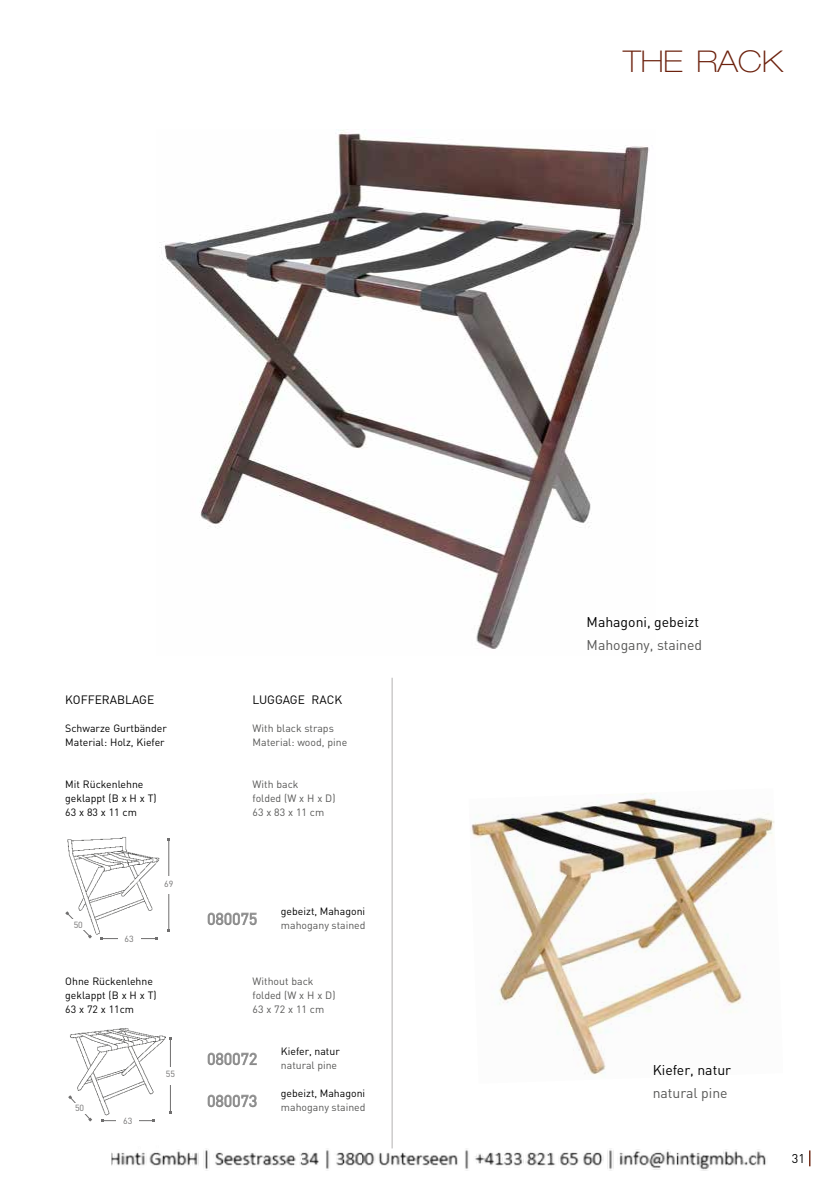
<style>
.page{position:relative;width:840px;height:1191px;background:#fff}
.page>*{position:absolute;margin:0;border:0;box-sizing:border-box;transform-origin:0 0}
.t1{font:100 expanded 30px "Helvetica Neue LT Pro";color:#6c210d}
.t2{font:16px "DIN";color:#878787}
.t3{font:14px "DIN";color:#000}
.t4{font:14px "DIN";color:#575756}
.t5{font:12.6px "DIN";color:#000}
.t6{font:12px "DIN";color:#000}
.t7{font:10.4px "DIN";color:#000}
.t8{font:10.4px "DIN";color:#575756}
.t9{font:8.8px "DIN";color:#706f6f}
</style>
<div class="page">
<img style="left:159px;top:129px;width:491px;height:520px">
<img style="left:471px;top:793px;width:303px;height:282px">
<svg style="left:208px;top:912px;width:49px;height:13px"></svg>
<img style="left:67px;top:837px;width:93px;height:98px">
<hr style="left:101px;top:938px;width:55px;height:1px;background:#706f6f">
<div style="left:118px;top:934px;width:22px;height:8px;background:#fff"></div>
<svg style="left:65px;top:911px;width:27px;height:27px"></svg>
<div style="left:70px;top:919px;width:17px;height:10px;background:#fff"></div>
<hr style="left:168px;top:840px;width:1px;height:90px;background:#706f6f">
<div style="left:160px;top:876px;width:17px;height:17px;background:#fff"></div>
<svg style="left:208px;top:1052px;width:48px;height:13px"></svg>
<svg style="left:208px;top:1094px;width:48px;height:13px"></svg>
<img style="left:70px;top:1028px;width:96px;height:88px">
<hr style="left:170px;top:1039px;width:1px;height:73px;background:#706f6f">
<div style="left:162px;top:1067px;width:17px;height:17px;background:#fff"></div>
<hr style="left:102px;top:1120px;width:51px;height:1px;background:#706f6f">
<div style="left:116px;top:1116px;width:23px;height:8px;background:#fff"></div>
<svg style="left:68px;top:1095px;width:24px;height:26px"></svg>
<div style="left:71px;top:1103px;width:17px;height:10px;background:#fff"></div>
<hr style="left:391px;top:677px;width:1px;height:471px;background:#b3b2b2">
<svg style="left:809px;top:1150px;width:1px;height:16px"></svg>
<img style="left:111px;top:1135px;width:655px;height:36px">
<p class="t6" style="left:65px;top:692px;width:90px">KOFFERABLAGE</p>
<p class="t6" style="left:252px;top:692px;width:91px">LUGGAGE RACK</p>
<p class="t7" style="left:65px;top:722px;width:103px">Schwarze Gurtbänder</p>
<p class="t8" style="left:252px;top:722px;width:83px">With black straps</p>
<p class="t7" style="left:65px;top:736px;width:101px">Material: Holz, Kiefer</p>
<p class="t8" style="left:252px;top:736px;width:96px">Material: wood, pine</p>
<p class="t7" style="left:65px;top:778px;width:80px">Mit Rückenlehne</p>
<p class="t8" style="left:252px;top:778px;width:47px">With back</p>
<p class="t7" style="left:65px;top:792px;width:93px">geklappt (B x H x T)</p>
<p class="t8" style="left:252px;top:792px;width:84px">folded (W x H x D)</p>
<p class="t7" style="left:65px;top:806px;width:73px">63 x 83 x 11 cm</p>
<p class="t8" style="left:252px;top:806px;width:73px">63 x 83 x 11 cm</p>
<p class="t9" style="left:74px;top:918px;width:11px">50</p>
<p class="t9" style="left:124px;top:932px;width:11px">63</p>
<p class="t9" style="left:164px;top:878px;width:11px">69</p>
<h2 class="t2" style="left:207px;top:908px;width:52px">080075</h2>
<p class="t7" style="left:281px;top:904px;width:86px">gebeizt, Mahagoni</p>
<p class="t8" style="left:281px;top:918px;width:86px">mahogany stained</p>
<p class="t7" style="left:65px;top:974px;width:89px">Ohne Rückenlehne</p>
<p class="t8" style="left:252px;top:974px;width:62px">Without back</p>
<p class="t7" style="left:65px;top:988px;width:93px">geklappt (B x H x T)</p>
<p class="t8" style="left:252px;top:988px;width:84px">folded (W x H x D)</p>
<p class="t7" style="left:65px;top:1002px;width:70px">63 x 72 x 11cm</p>
<p class="t8" style="left:252px;top:1002px;width:73px">63 x 72 x 11 cm</p>
<p class="t9" style="left:75px;top:1102px;width:11px">50</p>
<p class="t9" style="left:123px;top:1114px;width:11px">63</p>
<p class="t9" style="left:166px;top:1068px;width:11px">55</p>
<h2 class="t2" style="left:207px;top:1048px;width:52px">080072</h2>
<h2 class="t2" style="left:207px;top:1090px;width:52px">080073</h2>
<p class="t7" style="left:281px;top:1044px;width:60px">Kiefer, natur</p>
<p class="t8" style="left:281px;top:1058px;width:58px">natural pine</p>
<p class="t7" style="left:281px;top:1086px;width:86px">gebeizt, Mahagoni</p>
<p class="t8" style="left:281px;top:1100px;width:86px">mahogany stained</p>
<h1 class="t1" style="left:622px;top:44px;width:161px">THE RACK</h1>
<h3 class="t3" style="left:586px;top:612px;width:114px">Mahagoni, gebeizt</h3>
<h3 class="t4" style="left:586px;top:636px;width:117px">Mahogany, stained</h3>
<h3 class="t3" style="left:652px;top:1060px;width:80px">Kiefer, natur</h3>
<h3 class="t4" style="left:652px;top:1084px;width:76px">natural pine</h3>
<p class="t5" style="left:791px;top:1150px;width:15px">31</p>
</div>
